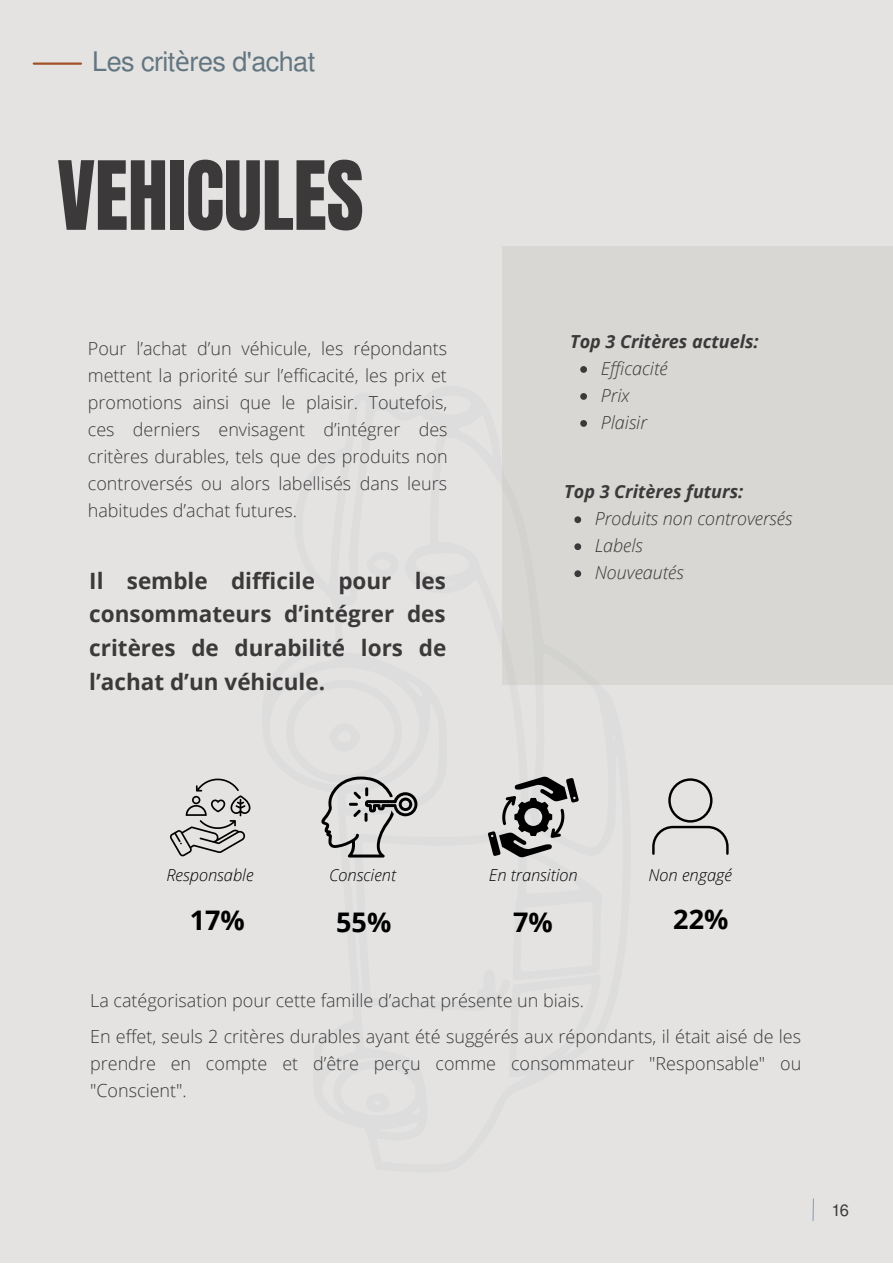
<style>
.page{position:relative;width:893px;height:1264px;background:#fff}
.page>*{position:absolute;margin:0;border:0;box-sizing:border-box;transform-origin:0 0}
.t1{font:81px "Anton";letter-spacing:-.005em;color:#3b3939}
.t2{font:27px "Mukti";letter-spacing:-.02em;color:#637680}
.t3{font:700 27px "Open Sans";color:#000}
.t4{font:700 22.5px/33.8px "Open Sans";color:#3b3939;text-align:justify}
.t5{font:300 18px/27px "Open Sans";color:#3b3939;text-align:justify}
.t6{font:italic 300 18px "Open Sans";color:#3b3939}
.t7{font:italic 700 18px "Open Sans";color:#3b3939}
.t8{font:italic 300 16.5px "Open Sans";color:#000}
.t9{font:16.5px "Mukti";color:#3b3939}
.s1{font-family:"Noto Sans"}
</style>
<div class="page">
<div style="left:0;top:0;width:892px;height:1262px;background:#e4e3e2"></div>
<div style="left:502px;top:246px;width:390px;height:438px;background:#d9d7d4"></div>
<hr style="left:34px;top:62px;width:47px;height:3px;background:#a25126">
<svg style="left:812px;top:1198px;width:2px;height:23px"></svg>
<svg style="left:580px;top:366px;width:7px;height:7px"></svg>
<svg style="left:580px;top:393px;width:7px;height:7px"></svg>
<svg style="left:580px;top:420px;width:7px;height:7px"></svg>
<svg style="left:574px;top:516px;width:7px;height:7px"></svg>
<svg style="left:574px;top:543px;width:7px;height:7px"></svg>
<svg style="left:574px;top:570px;width:7px;height:7px"></svg>
<svg style="left:170px;top:778px;width:80px;height:79px"></svg>
<svg style="left:321px;top:776px;width:96px;height:81px"></svg>
<svg style="left:487px;top:776px;width:92px;height:81px"></svg>
<svg style="left:652px;top:778px;width:76px;height:76px"></svg>
<p class="t2" style="left:92px;top:42px;width:224px">Les crit<span class="s1">è</span>res d'achat</p>
<p class="t1" style="left:57px;top:138px;width:308px">VEHICULES</p>
<p class="t5" style="left:88px;top:334px;width:361px">Pour l’achat d’un véhicule, les répondants mettent la priorité sur l’efficacité, les prix et promotions ainsi que le plaisir. Toutefois, ces derniers envisagent d’intégrer des critères durables, tels que des produits non controversés ou alors labellisés dans leurs habitudes d’achat futures.</p>
<p class="t4" style="left:89px;top:563px;width:358px">Il semble difficile pour les consommateurs d’intégrer des critères de durabilité lors de l’achat d’un véhicule.</p>
<p class="t7" style="left:570px;top:329px;width:190px">Top 3 Critères actuels:</p>
<p class="t6" style="left:600px;top:356px;width:68px">Efficacité</p>
<p class="t6" style="left:600px;top:383px;width:30px">Prix</p>
<p class="t6" style="left:600px;top:410px;width:48px">Plaisir</p>
<p class="t7" style="left:564px;top:479px;width:180px">Top 3 Critères futurs:</p>
<p class="t6" style="left:595px;top:506px;width:199px">Produits non controversés</p>
<p class="t6" style="left:595px;top:533px;width:49px">Labels</p>
<p class="t6" style="left:595px;top:560px;width:90px">Nouveautés</p>
<p class="t8" style="left:166px;top:863px;width:89px">Responsable</p>
<p class="t8" style="left:329px;top:863px;width:68px">Conscient</p>
<p class="t8" style="left:489px;top:863px;width:90px">En transition</p>
<p class="t8" style="left:648px;top:863px;width:85px">Non engagé</p>
<p class="t3" style="left:190px;top:901px;width:57px">17%</p>
<p class="t3" style="left:336px;top:903px;width:57px">55%</p>
<p class="t3" style="left:513px;top:902px;width:41px">7%</p>
<p class="t3" style="left:673px;top:900px;width:57px">22%</p>
<p class="t5" style="left:90px;top:986px;width:495px">La catégorisation pour cette famille d’achat présente un biais.</p>
<p class="t5" style="left:90px;top:1022px;width:712px">En effet, seuls 2 critères durables ayant été suggérés aux répondants, il était aisé de les prendre en compte et d’être perçu comme consommateur "Responsable" ou "Conscient".</p>
<p class="t9" style="left:832px;top:1198px;width:18px">16</p>
</div>
